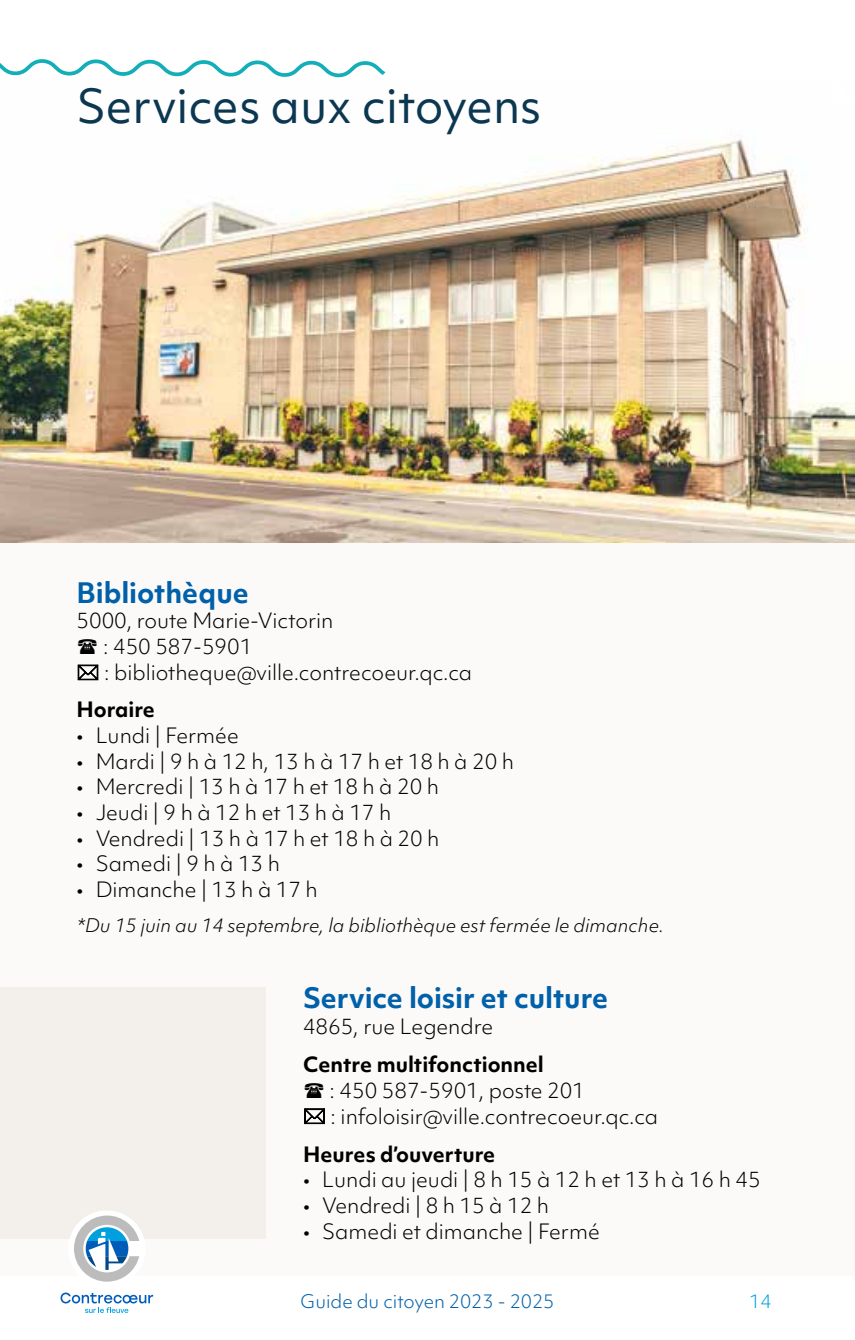
<style>
.page{position:relative;width:855px;height:1340px;background:#fff}
.page>*{position:absolute;margin:0;border:0;box-sizing:border-box;transform-origin:0 0}
.t1{font:45px "Objektiv Mk 1";color:#0c3751}
.t2{font:700 27px "Objektiv Mk 1";color:#0060a9}
.t3{font:300 20.25px/25.7px "Objektiv Mk 1";color:#000}
.t4{font:700 20.25px "Objektiv Mk 1";color:#000}
.t5{font:italic 300 18px "Objektiv Mk 1";color:#000}
.t6{font:300 18px "Objektiv Mk 1";color:#0060a9}
.t7{font:300 18px "Objektiv Mk 1";color:#00a0df}
</style>
<div class="page">
<svg style="left:0;top:59px;width:385px;height:19px"></svg>
<div style="left:0;top:291px;width:855px;height:985px;background:#fbfaf9"></div>
<div style="left:0;top:987px;width:265px;height:252px;background:#f3efeb"></div>
<div style="left:68px;top:1210px;width:77px;height:77px;background:#fff;border-radius:50%"></div>
<svg style="left:74px;top:1215px;width:65px;height:66px"></svg>
<svg style="left:61px;top:1292px;width:92px;height:20px"></svg>
<img style="left:0;top:139px;width:855px;height:403px">
<h1 class="t1" style="left:77px;top:75px;width:466px">Services aux citoyens</h1>
<h2 class="t2" style="left:77px;top:573px;width:174px">Bibliothèque</h2>
<p class="t3" style="left:103px;top:608px;width:370px;text-indent:-27px">5000, route Marie-Victorin<br>: 450 587-5901<br>: bibliotheque@ville.contrecoeur.qc.ca</p>
<p class="t4" style="left:77px;top:695px;width:80px">Horaire</p>
<p class="t3" style="left:77px;top:722px;width:164px">• Lundi | Fermée</p>
<p class="t3" style="left:77px;top:748px;width:439px">• Mardi | 9 h à 12 h, 13 h à 17 h et 18 h à 20 h</p>
<p class="t3" style="left:77px;top:773px;width:364px">• Mercredi | 13 h à 17 h et 18 h à 20 h</p>
<p class="t3" style="left:77px;top:799px;width:316px">• Jeudi | 9 h à 12 h et 13 h à 17 h</p>
<p class="t3" style="left:77px;top:825px;width:364px">• Vendredi | 13 h à 17 h et 18 h à 20 h</p>
<p class="t3" style="left:77px;top:850px;width:205px">• Samedi | 9 h à 13 h</p>
<p class="t3" style="left:77px;top:876px;width:243px">• Dimanche | 13 h à 17 h</p>
<p class="t5" style="left:77px;top:912px;width:589px">*Du 15 juin au 14 septembre, la bibliothèque est fermée le dimanche.</p>
<h2 class="t2" style="left:303px;top:978px;width:307px">Service loisir et culture</h2>
<p class="t3" style="left:303px;top:1013px;width:191px">4865, rue Legendre</p>
<p class="t4" style="left:303px;top:1049px;width:242px">Centre multifonctionnel</p>
<p class="t3" style="left:329px;top:1077px;width:330px">: 450 587-5901, poste 201<br>: infoloisir@ville.contrecoeur.qc.ca</p>
<p class="t4" style="left:303px;top:1139px;width:194px">Heures d’ouverture</p>
<p class="t3" style="left:303px;top:1166px;width:459px">• Lundi au jeudi | 8 h 15 à 12 h et 13 h à 16 h 45</p>
<p class="t3" style="left:303px;top:1192px;width:247px">• Vendredi | 8 h 15 à 12 h</p>
<p class="t3" style="left:303px;top:1218px;width:298px">• Samedi et dimanche | Fermé</p>
<p class="t6" style="left:301px;top:1289px;width:255px">Guide du citoyen 2023 - 2025</p>
<p class="t7" style="left:749px;top:1289px;width:24px">14</p>
</div>
